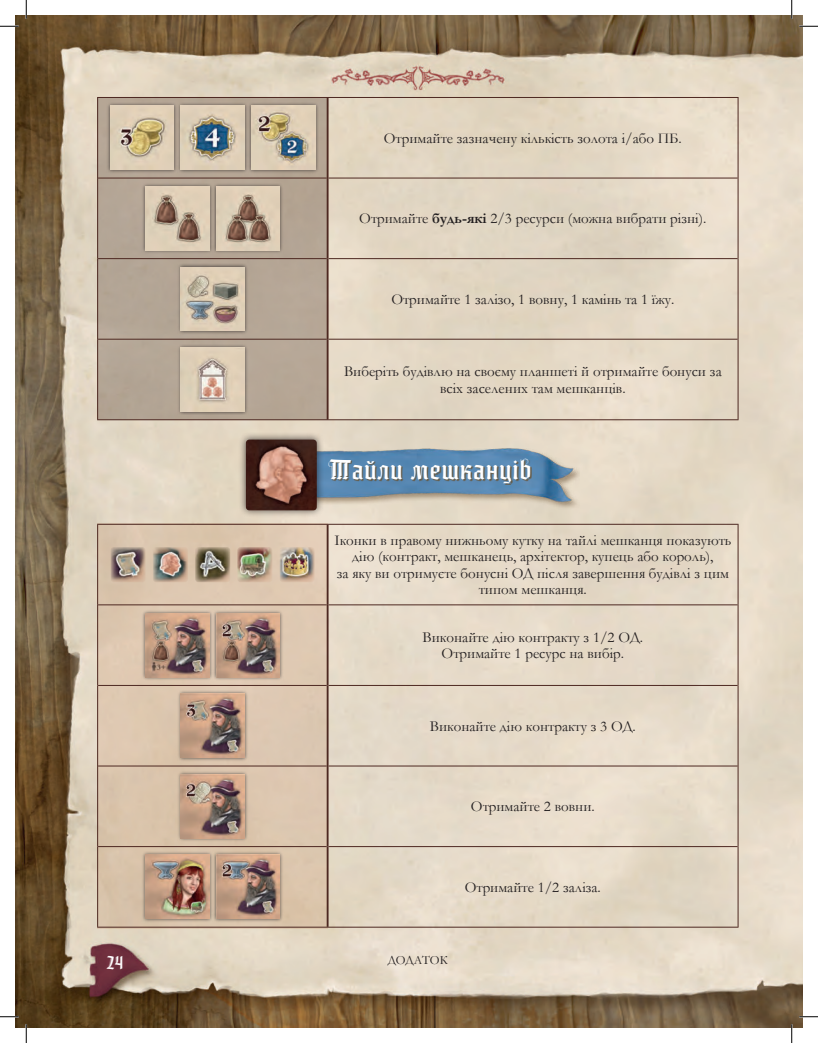
<style>
.page{position:relative;width:818px;height:1043px;background:#fff}
.page>*{position:absolute;margin:0;border:0;box-sizing:border-box;transform-origin:0 0}
.t1{font:26.25px "Moyenage 23";letter-spacing:.05em;color:#fff}
.t2{font:17.5px "Moyenage 23";color:#fff}
.t3{font:15px/16.2px "Garamond";color:#231f20;text-align:center}
.t4{font:12.5px "Garamond";color:#231f20}
.s1{font-weight:700}
</style>
<div class="page">
<img style="left:16px;top:16px;width:786px;height:1011px">
<div style="left:98px;top:98px;width:228px;height:321px;background:#b4a595"></div>
<img style="left:97px;top:525px;width:230px;height:403px">
<hr style="left:97px;top:97px;width:641px;height:1px;background:#4d2821">
<hr style="left:98px;top:178px;width:228px;height:1px;background:#4d2821">
<hr style="left:328px;top:178px;width:409px;height:1px;background:#4d2821">
<hr style="left:98px;top:258px;width:228px;height:1px;background:#4d2821">
<hr style="left:328px;top:258px;width:409px;height:1px;background:#4d2821">
<hr style="left:98px;top:339px;width:228px;height:1px;background:#4d2821">
<hr style="left:328px;top:339px;width:409px;height:1px;background:#4d2821">
<hr style="left:97px;top:419px;width:641px;height:1px;background:#4d2821">
<hr style="left:737px;top:98px;width:1px;height:80px;background:#4d2821">
<hr style="left:737px;top:178px;width:1px;height:81px;background:#4d2821">
<hr style="left:737px;top:259px;width:1px;height:80px;background:#4d2821">
<hr style="left:737px;top:339px;width:1px;height:80px;background:#4d2821">
<hr style="left:97px;top:98px;width:1px;height:80px;background:#4d2821">
<hr style="left:97px;top:178px;width:1px;height:81px;background:#4d2821">
<hr style="left:97px;top:259px;width:1px;height:80px;background:#4d2821">
<hr style="left:97px;top:339px;width:1px;height:80px;background:#4d2821">
<hr style="left:326px;top:98px;width:2px;height:80px;background:#4d2821">
<hr style="left:326px;top:178px;width:2px;height:81px;background:#4d2821">
<hr style="left:326px;top:259px;width:2px;height:80px;background:#4d2821">
<hr style="left:326px;top:339px;width:2px;height:80px;background:#4d2821">
<div style="left:106px;top:102px;width:72px;height:71px;background:#231f20;opacity:.75"></div>
<img style="left:110px;top:106px;width:64px;height:64px">
<div style="left:177px;top:102px;width:71px;height:71px;background:#231f20;opacity:.75"></div>
<img style="left:181px;top:106px;width:63px;height:64px">
<div style="left:248px;top:102px;width:71px;height:71px;background:#231f20;opacity:.75"></div>
<img style="left:251px;top:106px;width:64px;height:64px">
<div style="left:142px;top:183px;width:71px;height:71px;background:#231f20;opacity:.75"></div>
<img style="left:145px;top:186px;width:64px;height:64px">
<div style="left:212px;top:183px;width:71px;height:71px;background:#231f20;opacity:.75"></div>
<img style="left:216px;top:186px;width:64px;height:64px">
<div style="left:177px;top:263px;width:71px;height:72px;background:#231f20;opacity:.75"></div>
<img style="left:181px;top:267px;width:63px;height:64px">
<div style="left:177px;top:344px;width:71px;height:71px;background:#231f20;opacity:.75"></div>
<img style="left:181px;top:347px;width:63px;height:64px">
<hr style="left:97px;top:524px;width:641px;height:1px;background:#4d2821">
<hr style="left:98px;top:604px;width:228px;height:1px;background:#4d2821">
<hr style="left:328px;top:604px;width:409px;height:1px;background:#4d2821">
<hr style="left:98px;top:685px;width:228px;height:1px;background:#4d2821">
<hr style="left:328px;top:685px;width:409px;height:1px;background:#4d2821">
<hr style="left:98px;top:765px;width:228px;height:1px;background:#4d2821">
<hr style="left:328px;top:765px;width:409px;height:1px;background:#4d2821">
<hr style="left:98px;top:846px;width:228px;height:1px;background:#4d2821">
<hr style="left:328px;top:846px;width:409px;height:1px;background:#4d2821">
<hr style="left:97px;top:926px;width:641px;height:1px;background:#4d2821">
<hr style="left:737px;top:524px;width:1px;height:81px;background:#4d2821">
<hr style="left:737px;top:605px;width:1px;height:80px;background:#4d2821">
<hr style="left:737px;top:685px;width:1px;height:81px;background:#4d2821">
<hr style="left:737px;top:766px;width:1px;height:80px;background:#4d2821">
<hr style="left:737px;top:846px;width:1px;height:80px;background:#4d2821">
<hr style="left:97px;top:524px;width:1px;height:81px;background:#4d2821">
<hr style="left:97px;top:605px;width:1px;height:80px;background:#4d2821">
<hr style="left:97px;top:685px;width:1px;height:81px;background:#4d2821">
<hr style="left:97px;top:766px;width:1px;height:80px;background:#4d2821">
<hr style="left:97px;top:846px;width:1px;height:80px;background:#4d2821">
<hr style="left:326px;top:524px;width:2px;height:81px;background:#4d2821">
<hr style="left:326px;top:605px;width:2px;height:80px;background:#4d2821">
<hr style="left:326px;top:685px;width:2px;height:81px;background:#4d2821">
<hr style="left:326px;top:766px;width:2px;height:80px;background:#4d2821">
<hr style="left:326px;top:846px;width:2px;height:80px;background:#4d2821">
<img style="left:110px;top:547px;width:36px;height:35px">
<img style="left:153px;top:547px;width:35px;height:35px">
<img style="left:195px;top:547px;width:35px;height:35px">
<img style="left:237px;top:547px;width:35px;height:35px">
<img style="left:279px;top:547px;width:36px;height:35px">
<div style="left:142px;top:609px;width:71px;height:71px;background:#231f20;opacity:.75"></div>
<img style="left:145px;top:613px;width:64px;height:64px">
<div style="left:212px;top:609px;width:71px;height:71px;background:#231f20;opacity:.75"></div>
<img style="left:216px;top:613px;width:64px;height:64px">
<div style="left:177px;top:690px;width:71px;height:71px;background:#231f20;opacity:.75"></div>
<img style="left:181px;top:693px;width:63px;height:64px">
<div style="left:177px;top:770px;width:71px;height:71px;background:#231f20;opacity:.75"></div>
<img style="left:181px;top:774px;width:63px;height:64px">
<div style="left:142px;top:851px;width:71px;height:71px;background:#231f20;opacity:.75"></div>
<img style="left:145px;top:855px;width:64px;height:63px">
<div style="left:212px;top:851px;width:71px;height:71px;background:#231f20;opacity:.75"></div>
<img style="left:216px;top:855px;width:64px;height:63px">
<img style="left:324px;top:435px;width:255px;height:75px">
<div style="left:329px;top:459px;width:202px;height:25px;background:#6a4e28;opacity:.75"></div>
<div style="left:238px;top:432px;width:86px;height:86px;background:#231f20;opacity:.75"></div>
<img style="left:246px;top:439px;width:71px;height:71px">
<svg style="left:0;top:25px;width:19px;height:2px"></svg>
<svg style="left:799px;top:25px;width:19px;height:2px"></svg>
<svg style="left:0;top:1015px;width:19px;height:2px"></svg>
<svg style="left:799px;top:1015px;width:19px;height:2px"></svg>
<svg style="left:25px;top:0;width:2px;height:19px"></svg>
<svg style="left:25px;top:1024px;width:2px;height:18px"></svg>
<svg style="left:790px;top:0;width:2px;height:19px"></svg>
<svg style="left:790px;top:1024px;width:2px;height:18px"></svg>
<p class="t3" style="left:384px;top:129px;width:299px">Отримайте зазначену кількість золота і/або ПБ.</p>
<p class="t3" style="left:359px;top:210px;width:348px">Отримайте <span class="s1">будь-які</span> 2/3 ресурси (можна вибрати різні).</p>
<p class="t3" style="left:391px;top:290px;width:284px">Отримайте 1 залізо, 1 вовну, 1 камінь та 1 їжу.</p>
<p class="t3" style="left:344px;top:363px;width:379px">Виберіть будівлю на своєму планшеті й отримайте бонуси за всіх заселених там мешканців.</p>
<h1 class="t1" style="left:329px;top:454px;width:204px">Тайли мешканців</h1>
<p class="t3" style="left:334px;top:532px;width:398px">Іконки в правому нижньому кутку на тайлі мешканця показують дію (контракт, мешканець, архітектор, купець або король),<br>за яку ви отримуєте бонусні ОД після завершення будівлі з цим типом мешканця.</p>
<p class="t3" style="left:422px;top:628px;width:222px">Виконайте дію контракту з 1/2 ОД.<br>Отримайте 1 ресурс на вибір.</p>
<p class="t3" style="left:430px;top:717px;width:207px">Виконайте дію контракту з 3 ОД.</p>
<p class="t3" style="left:471px;top:798px;width:125px">Отримайте 2 вовни.</p>
<p class="t3" style="left:465px;top:878px;width:138px">Отримайте 1/2 заліза.</p>
<p class="t2" style="left:106px;top:952px;width:18px">24</p>
<p class="t4" style="left:387px;top:951px;width:62px">ДОДАТОК</p>
</div>
